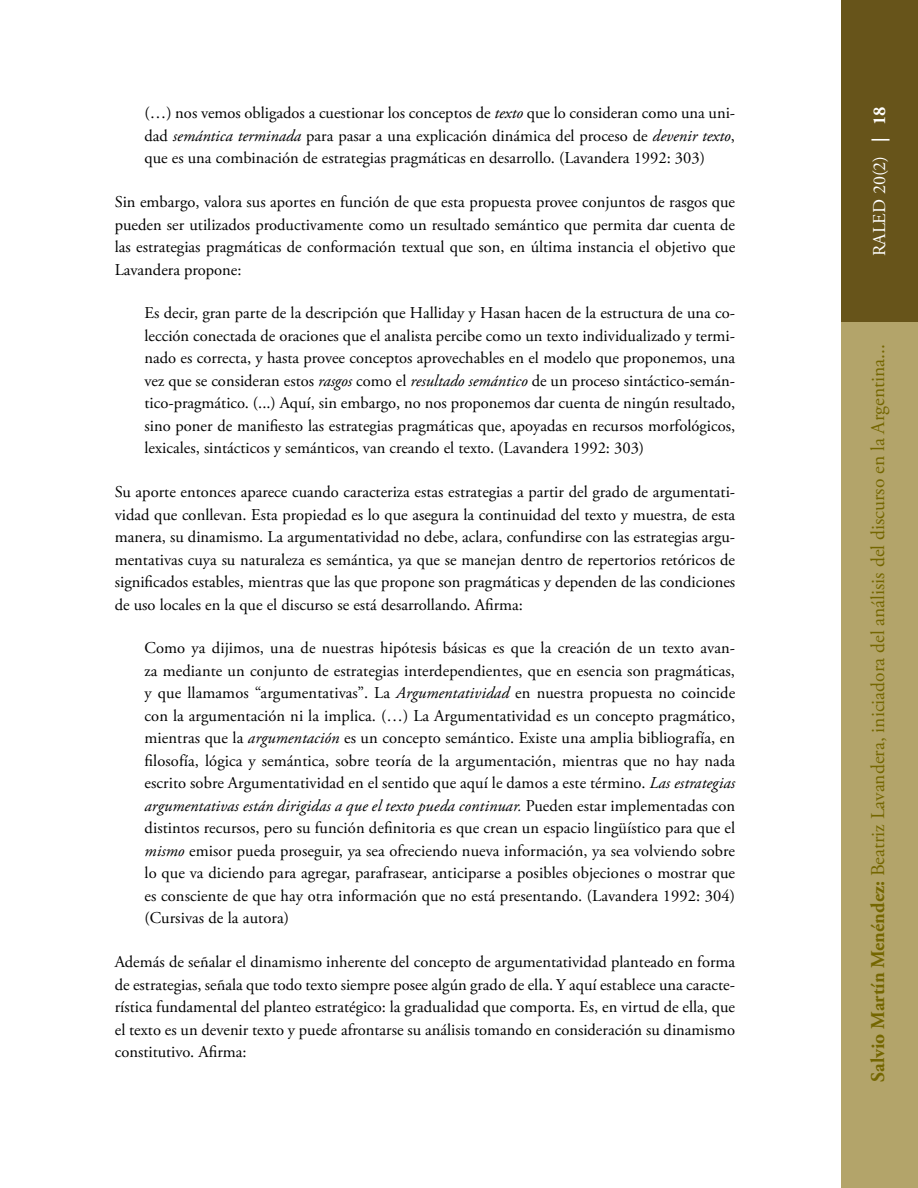
<style>
.page{position:relative;width:918px;height:1188px;background:#fff}
.page>*{position:absolute;margin:0;border:0;box-sizing:border-box;transform-origin:0 0}
.t1{font:19.5px "Adobe Garamond Pro";color:#746600}
.t2{font:18px "Adobe Garamond Pro";color:#fff}
.t3{font:16.5px/22.5px "Adobe Garamond Pro";color:#000;text-align:justify}
.s1{font-style:italic}
.s2{font-weight:700}
</style>
<div class="page">
<div style="left:841px;top:0;width:77px;height:1188px;background:#b3a46a"></div>
<div style="left:841px;top:0;width:77px;height:322px;background:#67541a"></div>
<p class="t3" style="left:145px;top:102px;width:592px">(…) nos vemos obligados a cuestionar los conceptos de <span class="s1">texto</span> que lo consideran como una uni&shy;dad <span class="s1">semántica terminada</span> para pasar a una explicación dinámica del proceso de <span class="s1">devenir texto</span>, que es una combinación de estrategias pragmáticas en desarrollo. (Lavandera 1992: 303)</p>
<p class="t3" style="left:115px;top:191px;width:622px">Sin embargo, valora sus aportes en función de que esta propuesta provee conjuntos de rasgos que pueden ser utilizados productivamente como un resultado semántico que permita dar cuenta de las estrategias pragmáticas de conformación textual que son, en última instancia el objetivo que Lavandera propone:</p>
<p class="t3" style="left:145px;top:302px;width:592px">Es decir, gran parte de la descripción que Halliday y Hasan hacen de la estructura de una co&shy;lección conectada de oraciones que el analista percibe como un texto individualizado y termi&shy;nado es correcta, y hasta provee conceptos aprovechables en el modelo que proponemos, una vez que se consideran estos <span class="s1">rasgos</span> como el <span class="s1">resultado semántico</span> de un proceso sintáctico-semán&shy;tico-pragmático. (...) Aquí, sin embargo, no nos proponemos dar cuenta de ningún resultado, sino poner de manifiesto las estrategias pragmáticas que, apoyadas en recursos morfológicos, lexicales, sintácticos y semánticos, van creando el texto. (Lavandera 1992: 303)</p>
<p class="t3" style="left:115px;top:481px;width:622px">Su aporte entonces aparece cuando caracteriza estas estrategias a partir del grado de argumentati&shy;vidad que conllevan. Esta propiedad es lo que asegura la continuidad del texto y muestra, de esta manera, su dinamismo. La argumentatividad no debe, aclara, confundirse con las estrategias argu&shy;mentativas cuya su naturaleza es semántica, ya que se manejan dentro de repertorios retóricos de significados estables, mientras que las que propone son pragmáticas y dependen de las condiciones de uso locales en la que el discurso se está desarrollando. Afirma:</p>
<p class="t3" style="left:145px;top:637px;width:592px">Como ya dijimos, una de nuestras hipótesis básicas es que la creación de un texto avan&shy;za mediante un conjunto de estrategias interdependientes, que en esencia son pragmáticas, y que llamamos “argumentativas”. La <span class="s1">Argumentatividad</span> en nuestra propuesta no coincide con la argumentación ni la implica. (…) La Argumentatividad es un concepto pragmático, mientras que la <span class="s1">argumentación</span> es un concepto semántico. Existe una amplia bibliografía, en filosofía, lógica y semántica, sobre teoría de la argumentación, mientras que no hay nada escrito sobre Argumentatividad en el sentido que aquí le damos a este término. <span class="s1">Las estrategias argumentativas están dirigidas a que el texto pueda continuar.</span> Pueden estar implementadas con distintos recursos, pero su función definitoria es que crean un espacio lingüístico para que el <span class="s1">mismo</span> emisor pueda proseguir, ya sea ofreciendo nueva información, ya sea volviendo sobre lo que va diciendo para agregar, parafrasear, anticiparse a posibles objeciones o mostrar que es consciente de que hay otra información que no está presentando. (Lavandera 1992: 304) (Cursivas de la autora)</p>
<p class="t3" style="left:115px;top:951px;width:622px">Además de señalar el dinamismo inherente del concepto de argumentatividad planteado en forma de estrategias, señala que todo texto siempre posee algún grado de ella. Y aquí establece una caracte&shy;rística fundamental del planteo estratégico: la gradualidad que comporta. Es, en virtud de ella, que el texto es un devenir texto y puede afrontarse su análisis tomando en consideración su dinamismo constitutivo. Afirma:</p>
<p class="t2" style="left:869px;top:256px;width:151px;rotate:-90deg">RALED 20(2) <span class="s2">| 18</span></p>
<p class="t1" style="left:866px;top:1082px;width:739px;rotate:-90deg"><span class="s2">Salvio Martín Menéndez:</span> Beatriz Lavandera, iniciadora del análisis del discurso en la Argentina...</p>
</div>
